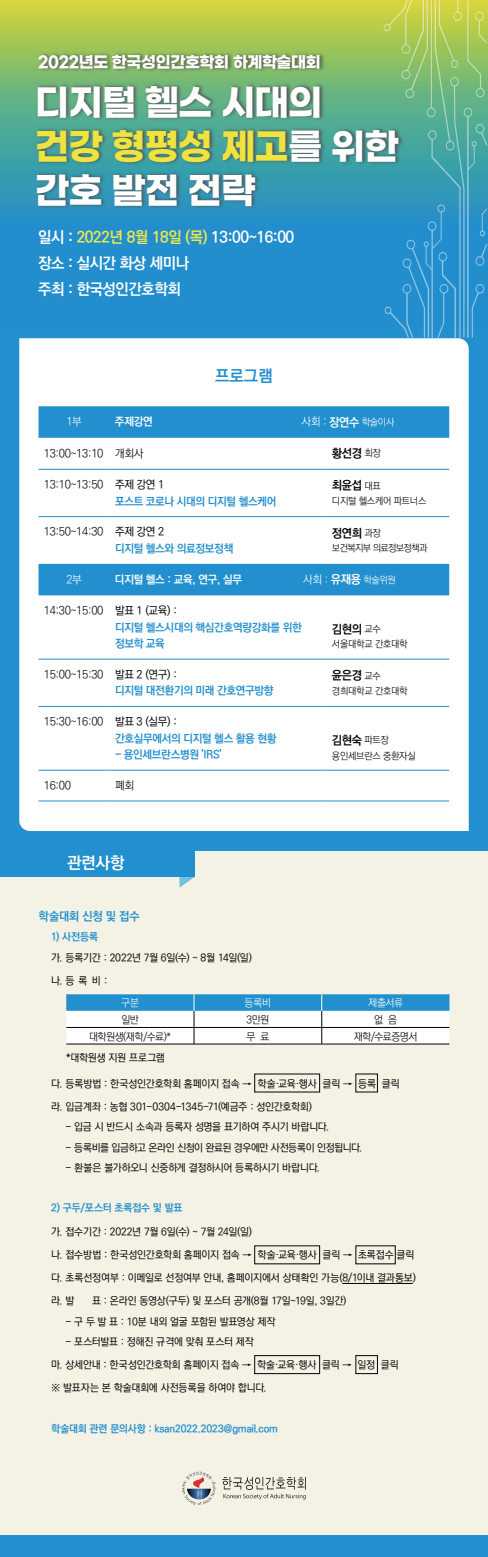
<style>
.page{position:relative;width:488px;height:1557px;background:#fff}
.page>*{position:absolute;margin:0;border:0;box-sizing:border-box;transform-origin:0 0}
.t1{font:700 36.53px/43.8px "Gmarket Sans";letter-spacing:-.025em;color:#fff}
.t2{font:700 16.5px "Ko Pub Dotum";color:#228fce}
.t3{font:700 16.5px "Ko Pub Dotum";color:#fff}
.t4{font:700 15.9px "Gmarket Sans";letter-spacing:-.025em;color:#fff}
.t5{font:700 15.6px/25.9px "Ko Pub Dotum";letter-spacing:-.025em;color:#fff}
.t6{font:700 12px "Ko Pub Dotum";letter-spacing:-.025em;color:#030303}
.t7{font:700 12px "Ko Pub Dotum";letter-spacing:-.02em;color:#228fce}
.t8{font:700 11.25px/16.5px "Ko Pub Dotum";letter-spacing:-.025em;color:#228fce}
.t9{font:300 11.25px "Ko Pub Dotum";letter-spacing:-.025em;color:#030303}
.t10{font:700 11.25px "Ko Pub Dotum";letter-spacing:-.025em;color:#fff}
.t11{font:300 11.25px "Ko Pub Dotum";color:#fff}
.t12{font:500 10.5px "Ko Pub Dotum";letter-spacing:-.02em;color:#030303}
.t13{font:700 10.5px "Ko Pub Dotum";letter-spacing:-.015em;color:#228fce}
.t14{font:500 10.5px "Ko Pub Dotum";letter-spacing:-.04em;color:#030303}
.t15{font:300 10.5px "Ko Pub Dotum";letter-spacing:-.045em;color:#030303}
.t16{font:300 10.5px "Ko Pub Dotum";letter-spacing:-.03em;color:#fff}
.t17{font:300 9.75px "Ko Pub Dotum";letter-spacing:-.025em;color:#030303}
.t18{font:300 9.75px "Ko Pub Dotum";letter-spacing:-.025em;color:#fff}
.t19{font:300 9.75px "Ko Pub Dotum";letter-spacing:-.065em;color:#030303}
.s1{color:#f0e23f}
.s2{color:#eae84c}
.s3{font-size:11.25px}
.s4{font-weight:700;font-size:12px}
.s5{font-weight:300;font-size:9.75px}
.s6{font-weight:300;color:#030303}
.s7{font-weight:500;color:#030303}
</style>
<div class="page">
<div style="left:0;top:842px;width:488px;height:699px;background:#f3f2e5"></div>
<div style="left:0;top:278px;width:488px;height:572px;background:#228fce"></div>
<div style="left:19px;top:338px;width:449px;height:493px;background:#fff"></div>
<svg style="left:38px;top:406px;width:411px;height:189px;fill:#fff"></svg>
<hr style="left:38px;top:469px;width:72px;height:1px;background:#228fce">
<hr style="left:110px;top:469px;width:216px;height:1px;background:#228fce">
<hr style="left:326px;top:469px;width:123px;height:1px;background:#228fce">
<hr style="left:38px;top:516px;width:72px;height:1px;background:#228fce">
<hr style="left:110px;top:516px;width:216px;height:1px;background:#228fce">
<hr style="left:326px;top:516px;width:123px;height:1px;background:#228fce">
<hr style="left:38px;top:659px;width:72px;height:1px;background:#228fce">
<hr style="left:110px;top:659px;width:216px;height:1px;background:#228fce">
<hr style="left:326px;top:659px;width:123px;height:1px;background:#228fce">
<hr style="left:38px;top:706px;width:72px;height:1px;background:#228fce">
<hr style="left:110px;top:706px;width:216px;height:1px;background:#228fce">
<hr style="left:326px;top:706px;width:123px;height:1px;background:#228fce">
<hr style="left:38px;top:770px;width:72px;height:1px;background:#228fce">
<hr style="left:110px;top:770px;width:216px;height:1px;background:#228fce">
<hr style="left:326px;top:770px;width:123px;height:1px;background:#228fce">
<hr style="left:38px;top:800px;width:72px;height:1px;background:#228fce">
<hr style="left:110px;top:800px;width:216px;height:1px;background:#228fce">
<hr style="left:326px;top:800px;width:123px;height:1px;background:#228fce">
<div style="left:0;top:1535px;width:488px;height:21px;background:#228fce"></div>
<svg style="left:182px;top:1471px;width:33px;height:33px"></svg>
<svg style="left:222px;top:1477px;width:83px;height:22px"></svg>
<svg style="left:179px;top:876px;width:15px;height:11px"></svg>
<div style="left:0;top:849px;width:194px;height:27px;background:#228fce"></div>
<hr style="left:342px;top:1283px;width:70px;height:1px;background:#030303">
<svg style="left:66px;top:994px;width:383px;height:49px;background:#aed3e8"></svg>
<hr style="left:66px;top:1043px;width:128px;height:1px;background:#030303">
<hr style="left:194px;top:1043px;width:127px;height:1px;background:#030303">
<hr style="left:321px;top:1043px;width:128px;height:1px;background:#030303">
<div style="left:254px;top:1355px;width:66px;height:18px;border:1px solid #030303"></div>
<svg style="left:0;top:0;width:383px;height:278px;background:#6aab8f"></svg>
<img style="left:13px;top:27px;width:337px;height:31px">
<img style="left:9px;top:58px;width:374px;height:183px">
<img style="left:383px;top:0;width:105px;height:338px">
<h3 class="t4" style="left:38px;top:53px;width:284px">2022년도 한국성인간호학회 하계학술대회</h3>
<h1 class="t1" style="left:35px;top:83px;width:365px">디지털 헬스 시대의 <span class="s1">건강 형평성 제고</span>를 위한 간호 발전 전략</h1>
<h3 class="t5" style="left:38px;top:225px;width:257px">일시 : <span class="s2">2022년 8월 18일 (목)</span> 13:00~16:00 장소 : 실시간 화상 세미나<br>주최 : 한국성인간호학회</h3>
<h2 class="t2" style="left:215px;top:368px;width:59px">프로그램</h2>
<p class="t11" style="left:66px;top:416px;width:17px">1부</p>
<p class="t10" style="left:115px;top:416px;width:39px">주제강연</p>
<p class="t18" style="left:301px;top:417px;width:94px"><span class="s3">사회 :</span> <span class="s4">장연수</span> 학술이사</p>
<p class="t9" style="left:44px;top:448px;width:101px">13:00~13:10 개회사</p>
<p class="t6" style="left:332px;top:447px;width:50px">황선경 <span class="s5">회장</span></p>
<p class="t8" style="left:115px;top:476px;width:163px;text-indent:-71px"><span class="s6">13:10~13:50</span> <span class="s7">주제 강연 1<br></span>포스트 코로나 시대의 디지털 헬스케어</p>
<p class="t6" style="left:332px;top:479px;width:50px">최윤섭 <span class="s5">대표</span></p>
<p class="t17" style="left:332px;top:496px;width:96px">디지털 헬스케어 파트너스</p>
<p class="t8" style="left:115px;top:524px;width:120px;text-indent:-71px"><span class="s6">13:50~14:30</span> <span class="s7">주제 강연 2<br></span>디지털 헬스와 의료정보정책</p>
<p class="t6" style="left:332px;top:527px;width:50px">정연희 <span class="s5">과장</span></p>
<p class="t19" style="left:332px;top:543px;width:97px">보건복지부 의료정보정책과</p>
<p class="t11" style="left:66px;top:574px;width:17px">2부</p>
<p class="t10" style="left:115px;top:574px;width:128px">디지털 헬스 : 교육, 연구, 실무</p>
<p class="t18" style="left:303px;top:574px;width:94px"><span class="s3">사회 :</span> <span class="s4">유재용</span> 학술위원</p>
<p class="t8" style="left:115px;top:602px;width:188px;text-indent:-71px"><span class="s6">14:30~15:00</span> <span class="s7">발표 1 (교육) :<br></span>디지털 헬스시대의 핵심간호역량강화를 위한 정보학 교육</p>
<p class="t6" style="left:332px;top:623px;width:50px">김현의 <span class="s5">교수</span></p>
<p class="t17" style="left:332px;top:639px;width:77px">서울대학교 간호대학</p>
<p class="t8" style="left:115px;top:666px;width:160px;text-indent:-71px"><span class="s6">15:00~15:30</span> <span class="s7">발표 2 (연구) :<br></span>디지털 대전환기의 미래 간호연구방향</p>
<p class="t6" style="left:332px;top:669px;width:50px">윤은경 <span class="s5">교수</span></p>
<p class="t17" style="left:332px;top:686px;width:77px">경희대학교 간호대학</p>
<p class="t8" style="left:115px;top:713px;width:163px;text-indent:-71px"><span class="s6">15:30~16:00</span> <span class="s7">발표 3 (실무) :<br></span>간호실무에서의 디지털 헬스 활용 현황</p>
<p class="t8" style="left:115px;top:746px;width:108px">- 용인세브란스병원 'IRS'</p>
<p class="t9" style="left:44px;top:780px;width:29px">16:00</p>
<p class="t9" style="left:115px;top:780px;width:20px">폐회</p>
<h2 class="t3" style="left:67px;top:854px;width:59px">관련사항</h2>
<p class="t6" style="left:332px;top:734px;width:58px">김현숙 <span class="s5">파트장</span></p>
<p class="t17" style="left:332px;top:750px;width:85px">용인세브란스 중환자실</p>
<p class="t7" style="left:38px;top:910px;width:103px">학술대회 신청 및 접수</p>
<p class="t13" style="left:51px;top:931px;width:48px">1) 사전등록</p>
<p class="t12" style="left:51px;top:952px;width:202px">가. 등록기간 : 2022년 7월 6일(수) ~ 8월 14일(일)</p>
<p class="t12" style="left:51px;top:975px;width:58px">나. 등 록 비 :</p>
<p class="t16" style="left:121px;top:997px;width:19px">구분</p>
<p class="t16" style="left:244px;top:997px;width:28px">등록비</p>
<p class="t16" style="left:368px;top:997px;width:36px">제출서류</p>
<p class="t15" style="left:121px;top:1014px;width:19px">일반</p>
<p class="t15" style="left:246px;top:1014px;width:24px">3만원</p>
<p class="t15" style="left:374px;top:1014px;width:24px">없 음</p>
<p class="t15" style="left:89px;top:1031px;width:84px">대학원생(재학/수료)*</p>
<p class="t15" style="left:246px;top:1031px;width:24px">무 료</p>
<p class="t15" style="left:353px;top:1031px;width:65px">재학/수료증명서</p>
<p class="t12" style="left:51px;top:1078px;width:350px">다. 등록방법 : 한국성인간호학회 홈페이지 접속 → 학술·교육·행사 클릭 → 등록 클릭</p>
<p class="t12" style="left:51px;top:1101px;width:262px">라. 입금계좌 : 농협 301-0304-1345-71(예금주 : 성인간호학회)</p>
<p class="t12" style="left:65px;top:1121px;width:265px">- 입금 시 반드시 소속과 등록자 성명을 표기하여 주시기 바랍니다.</p>
<p class="t14" style="left:65px;top:1142px;width:298px">- 등록비를 입금하고 온라인 신청이 완료된 경우에만 사전등록이 인정됩니다.</p>
<p class="t12" style="left:65px;top:1162px;width:256px">- 환불은 불가하오니 신중하게 결정하시어 등록하시기 바랍니다.</p>
<p class="t13" style="left:51px;top:1202px;width:133px">2) 구두/포스터 초록접수 및 발표</p>
<p class="t12" style="left:51px;top:1226px;width:202px">가. 접수기간 : 2022년 7월 6일(수) ~ 7월 24일(일)</p>
<p class="t12" style="left:51px;top:1249px;width:364px">나. 접수방법 : 한국성인간호학회 홈페이지 접속 → 학술·교육·행사 클릭 → 초록접수 클릭</p>
<p class="t12" style="left:51px;top:1272px;width:366px">다. 초록선정여부 : 이메일로 선정여부 안내, 홈페이지에서 상태확인 가능(8/1이내 결과통보)</p>
<p class="t12" style="left:51px;top:1295px;width:25px">라. 발</p>
<p class="t12" style="left:92px;top:1295px;width:256px">표 : 온라인 동영상(구두) 및 포스터 공개(8월 17일~19일, 3일간)</p>
<p class="t12" style="left:65px;top:1316px;width:211px">- 구 두 발 표 : 10분 내외 얼굴 포함된 발표영상 제작</p>
<p class="t12" style="left:65px;top:1336px;width:189px">- 포스터발표 : 정해진 규격에 맞춰 포스터 제작</p>
<p class="t12" style="left:51px;top:1359px;width:349px">마. 상세안내 : 한국성인간호학회 홈페이지 접속 → 학술·교육·행사 클릭 → 일정 클릭</p>
<p class="t12" style="left:51px;top:1382px;width:217px">※ 발표자는 본 학술대회에 사전등록을 하여야 합니다.</p>
<p class="t13" style="left:51px;top:1423px;width:228px">학술대회 관련 문의사항 : ksan2022.2023@gmail.com</p>
<p class="t12" style="left:66px;top:1052px;width:100px">*대학원생 지원 프로그램</p>
</div>
